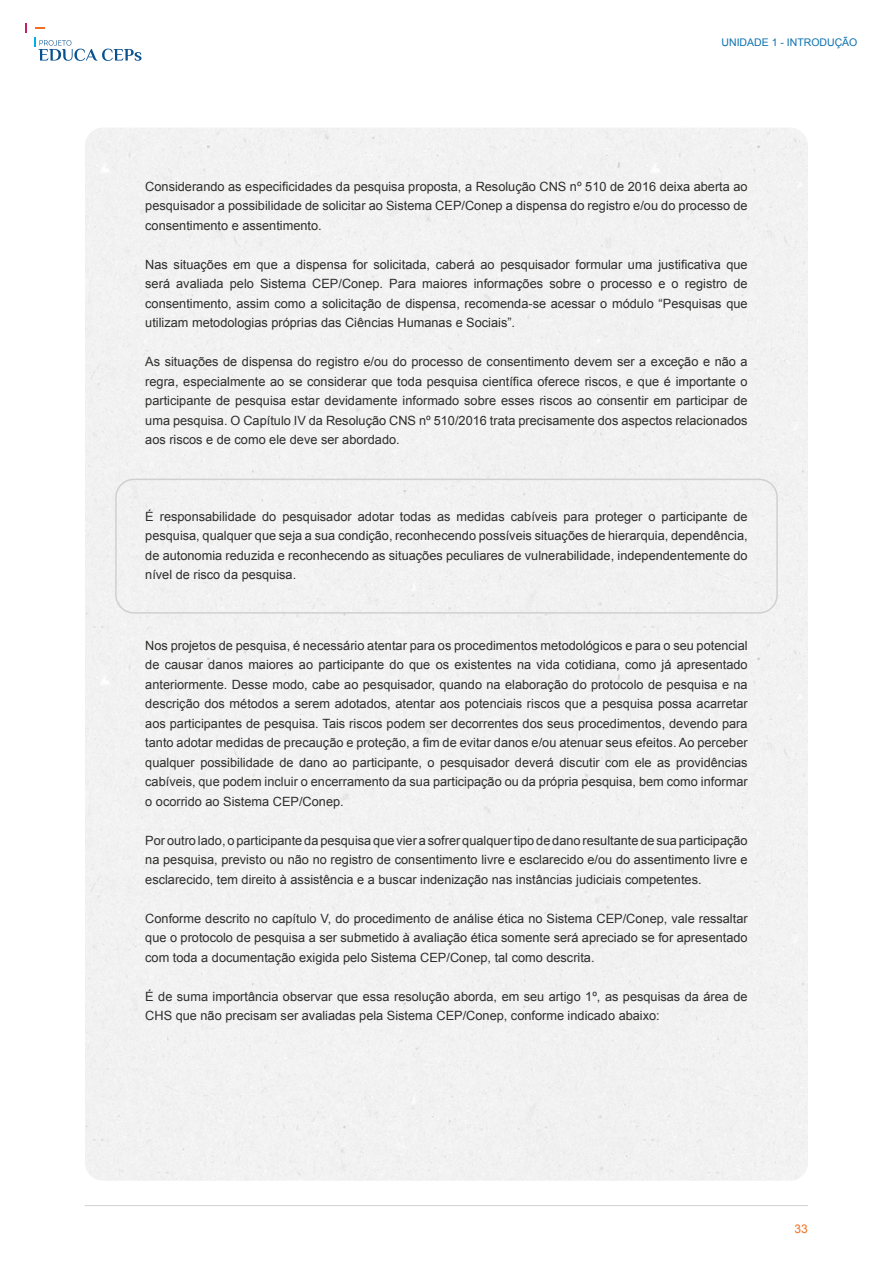
<style>
.page{position:relative;width:893px;height:1263px;background:#fff}
.page>*{position:absolute;margin:0;border:0;box-sizing:border-box;transform-origin:0 0}
.t1{font:12.75px/19.5px "Arial";color:#2d2d2c;text-align:justify}
.t2{font:12px "Arial";color:#f27021}
.t3{font:10.5px "Arial";color:#0c71af}
</style>
<div class="page">
<hr style="left:85px;top:1205px;width:723px;height:1px;background:#d0d0d0">
<svg style="left:25px;top:24px;width:2px;height:9px"></svg>
<svg style="left:34px;top:38px;width:108px;height:23px"></svg>
<div style="left:115px;top:479px;width:663px;height:135px;border:2px solid #d0d0d0;border-radius:18px"></div>
<p class="t3" style="left:721px;top:36px;width:137px">UNIDADE 1 - INTRODUÇÃO</p>
<p class="t1" style="left:145px;top:177px;width:604px">Considerando as especificidades da pesquisa proposta, a Resolução CNS nº 510 de 2016 deixa aberta ao pesquisador a possibilidade de solicitar ao Sistema CEP/Conep a dispensa do registro e/ou do processo de consentimento e assentimento.</p>
<p class="t1" style="left:145px;top:255px;width:604px">Nas situações em que a dispensa for solicitada, caberá ao pesquisador formular uma justificativa que será avaliada pelo Sistema CEP/Conep. Para maiores informações sobre o processo e o registro de consentimento, assim como a solicitação de dispensa, recomenda-se acessar o módulo “Pesquisas que utilizam metodologias próprias das Ciências Humanas e Sociais”.</p>
<p class="t1" style="left:145px;top:352px;width:604px">As situações de dispensa do registro e/ou do processo de consentimento devem ser a exceção e não a regra, especialmente ao se considerar que toda pesquisa científica oferece riscos, e que é importante o participante de pesquisa estar devidamente informado sobre esses riscos ao consentir em participar de uma pesquisa. O Capítulo IV da Resolução CNS nº 510/2016 trata precisamente dos aspectos relacionados aos riscos e de como ele deve ser abordado.</p>
<p class="t1" style="left:145px;top:507px;width:604px">É responsabilidade do pesquisador adotar todas as medidas cabíveis para proteger o participante de pesquisa, qualquer que seja a sua condição, reconhecendo possíveis situações de hierarquia, dependência, de autonomia reduzida e reconhecendo as situações peculiares de vulnerabilidade, independentemente do nível de risco da pesquisa.</p>
<p class="t1" style="left:145px;top:636px;width:604px">Nos projetos de pesquisa, é necessário atentar para os procedimentos metodológicos e para o seu potencial de causar danos maiores ao participante do que os existentes na vida cotidiana, como já apresentado anteriormente. Desse modo, cabe ao pesquisador, quando na elaboração do protocolo de pesquisa e na descrição dos métodos a serem adotados, atentar aos potenciais riscos que a pesquisa possa acarretar aos participantes de pesquisa. Tais riscos podem ser decorrentes dos seus procedimentos, devendo para tanto adotar medidas de precaução e proteção, a fim de evitar danos e/ou atenuar seus efeitos. Ao perceber qualquer possibilidade de dano ao participante, o pesquisador deverá discutir com ele as providências cabíveis, que podem incluir o encerramento da sua participação ou da própria pesquisa, bem como informar o ocorrido ao Sistema CEP/Conep.</p>
<p class="t1" style="left:145px;top:831px;width:604px">Por outro lado, o participante da pesquisa que vier a sofrer qualquer tipo de dano resultante de sua participação na pesquisa, previsto ou não no registro de consentimento livre e esclarecido e/ou do assentimento livre e esclarecido, tem direito à assistência e a buscar indenização nas instâncias judiciais competentes.</p>
<p class="t1" style="left:145px;top:909px;width:604px">Conforme descrito no capítulo V, do procedimento de análise ética no Sistema CEP/Conep, vale ressaltar que o protocolo de pesquisa a ser submetido à avaliação ética somente será apreciado se for apresentado com toda a documentação exigida pelo Sistema CEP/Conep, tal como descrita.</p>
<p class="t1" style="left:145px;top:987px;width:604px">É de suma importância observar que essa resolução aborda, em seu artigo 1º, as pesquisas da área de<br>CHS que não precisam ser avaliadas pela Sistema CEP/Conep, conforme indicado abaixo:</p>
<p class="t2" style="left:795px;top:1221px;width:15px">33</p>
</div>
